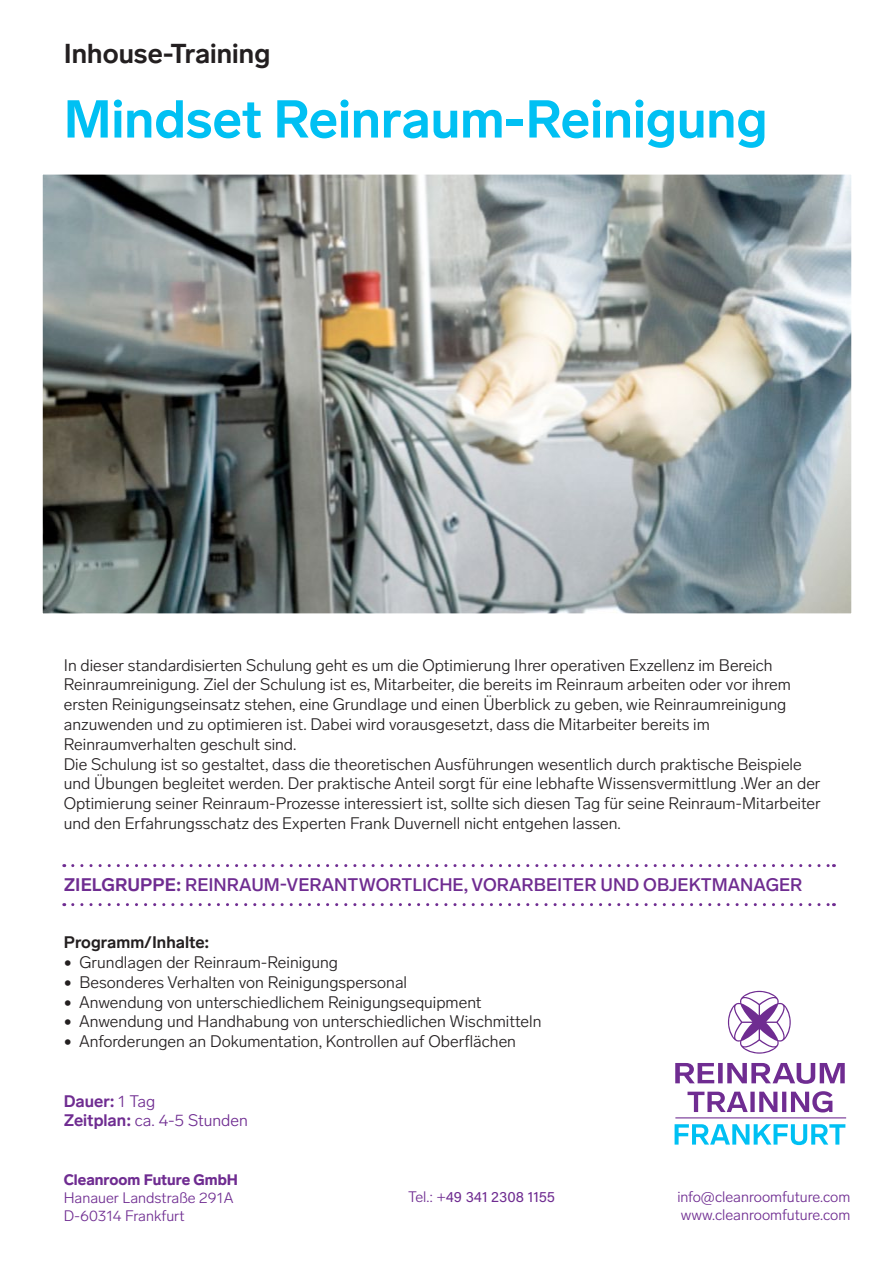
<style>
.page{position:relative;width:893px;height:1263px;background:#fff}
.page>*{position:absolute;margin:0;border:0;box-sizing:border-box;transform-origin:0 0}
.t1{font:700 52.5px "Surprise Lab";color:#00c0f3}
.t2{font:700 27px "Surprise Lab";color:#231f20}
.t3{font:500 18px "Surprise Lab";color:#6f2c91}
.t4{font:300 16.5px/19.8px "Surprise Lab";color:#231f20}
.t5{font:300 16.5px "Surprise Lab";color:#6f2c91}
.t6{font:700 16.5px "Surprise Lab";color:#231f20}
.t7{font:700 16.5px "Surprise Lab";color:#6f2c91}
.t8{font:300 15px/18px "Surprise Lab";color:#6f2c91}
.t9{font:15px "Acumin Pro";color:#6f2c91}
.s1{font-weight:700}
.s2{font-weight:300}
.s3{font-weight:900}
.s4{font-family:"Surprise Lab";font-weight:300}
</style>
<div class="page">
<svg style="left:73px;top:864px;width:761px;height:3px"></svg>
<svg style="left:73px;top:903px;width:761px;height:3px"></svg>
<img style="left:43px;top:175px;width:808px;height:438px">
<div style="left:38px;top:170px;width:818px;height:448px;border:4px solid #fff"></div>
<svg style="left:728px;top:991px;width:63px;height:63px"></svg>
<hr style="left:675px;top:1117px;width:171px;height:1px;background:#6f2c91">
<svg style="left:675px;top:1063px;width:170px;height:21px"></svg>
<svg style="left:687px;top:1091px;width:145px;height:21px"></svg>
<svg style="left:675px;top:1124px;width:170px;height:21px"></svg>
<p class="t2" style="left:64px;top:37px;width:208px">Inhouse-Training</p>
<p class="t1" style="left:64px;top:88px;width:705px">Mindset Reinraum-Reinigung</p>
<p class="t4" style="left:64px;top:655px;width:758px">In dieser standardisierten Schulung geht es um die Optimierung Ihrer operativen Exzellenz im Bereich Reinraumreinigung. Ziel der Schulung ist es, Mitarbeiter, die bereits im Reinraum arbeiten oder vor ihrem ersten Reinigungseinsatz stehen, eine Grundlage und einen Überblick zu geben, wie Reinraumreinigung anzuwenden und zu optimieren ist. Dabei wird vorausgesetzt, dass die Mitarbeiter bereits im Reinraumverhalten geschult sind.<br>Die Schulung ist so gestaltet, dass die theoretischen Ausführungen wesentlich durch praktische Beispiele und Übungen begleitet werden. Der praktische Anteil sorgt für eine lebhafte Wissensvermittlung .Wer an der Optimierung seiner Reinraum-Prozesse interessiert ist, sollte sich diesen Tag für seine Reinraum-Mitarbeiter und den Erfahrungsschatz des Experten Frank Duvernell nicht entgehen lassen.</p>
<p class="t3" style="left:64px;top:874px;width:740px"><span class="s1">ZIELGRUPPE:</span> REINRAUM-VERANTWORTLICHE, VORARBEITER UND OBJEKTMANAGER</p>
<p class="t6" style="left:64px;top:932px;width:147px">Programm/Inhalte:</p>
<p class="t4" style="left:64px;top:952px;width:276px">• Grundlagen der Reinraum-Reinigung</p>
<p class="t4" style="left:64px;top:972px;width:345px">• Besonderes Verhalten von Reinigungspersonal</p>
<p class="t4" style="left:64px;top:992px;width:419px">• Anwendung von unterschiedlichem Reinigungsequipment</p>
<p class="t4" style="left:64px;top:1012px;width:479px">• Anwendung und Handhabung von unterschiedlichen Wischmitteln</p>
<p class="t4" style="left:64px;top:1031px;width:454px">• Anforderungen an Dokumentation, Kontrollen auf Oberflächen</p>
<p class="t7" style="left:64px;top:1091px;width:93px">Dauer: <span class="s2">1 Tag</span></p>
<p class="t5" style="left:64px;top:1111px;width:186px"><span class="s1">Zeitplan:</span> ca. 4-5 Stunden</p>
<p class="t8" style="left:64px;top:1171px;width:176px"><span class="s3">Cleanroom Future GmbH<br></span>Hanauer Landstraße 291A</p>
<p class="t8" style="left:64px;top:1207px;width:122px">D-60314 Frankfurt</p>
<p class="t9" style="left:408px;top:1186px;width:148px"><span class="s4">Tel.: +</span>49 341 2308 1155</p>
<p class="t8" style="left:677px;top:1188px;width:175px">info@cleanroomfuture.com</p>
<p class="t8" style="left:681px;top:1206px;width:171px">www.cleanroomfuture.com</p>
</div>
